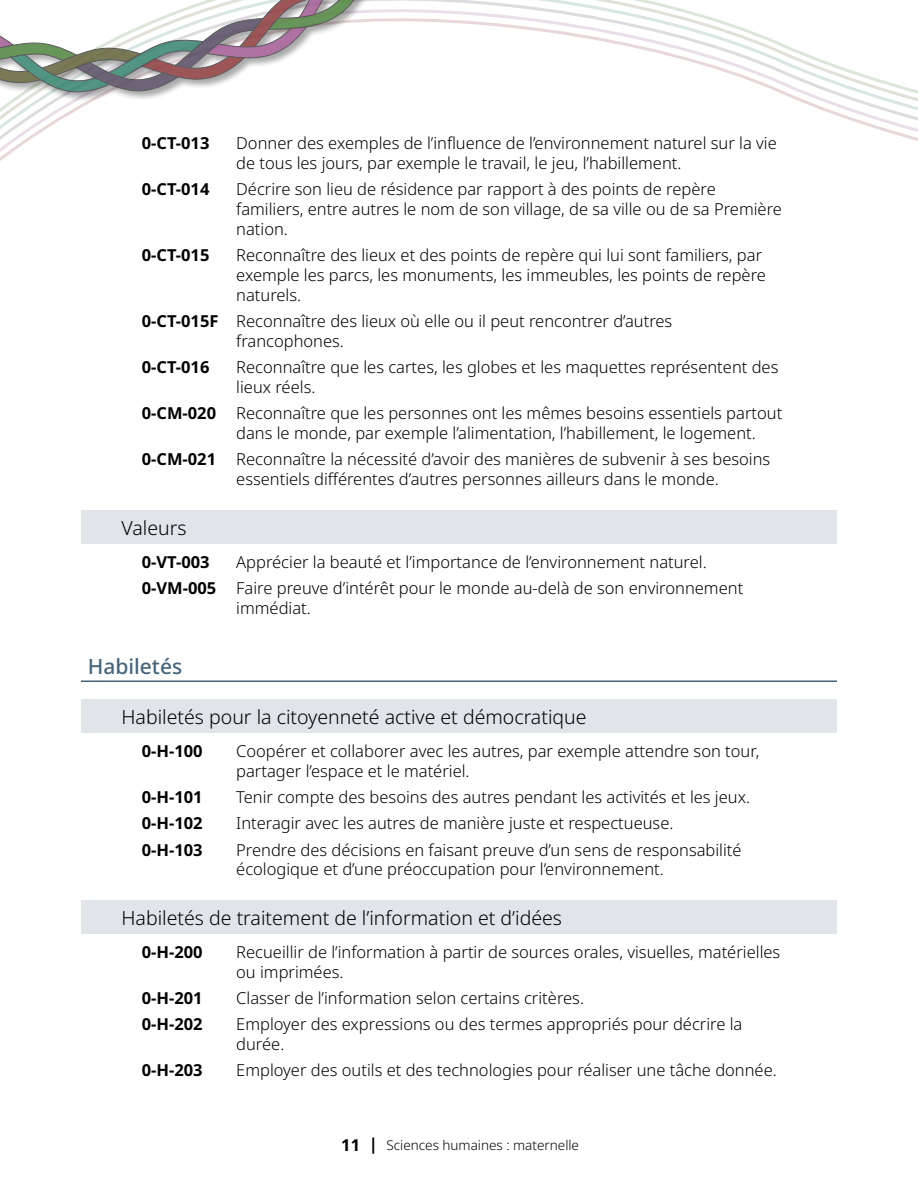
<style>
.page{position:relative;width:918px;height:1188px;background:#fff}
.page>*{position:absolute;margin:0;border:0;box-sizing:border-box;transform-origin:0 0}
.Header_Outcomes{font:500 21px "Noto Sans";color:#45657d}
.GLO{font:300 19.5px "Noto Sans";color:#000}
.Learning_Outcome{font:300 16.5px/19.8px "Noto Sans";color:#000}
.Learning_Outcome-2{font:700 16.5px "Noto Sans";color:#000}
.t1{font:300 13.5px "Noto Sans";color:#000}
.s1{font-weight:700}
.s2{font-weight:700;font-size:16.5px}
</style>
<div class="page">
<svg style="left:0;top:0;width:918px;height:161px"></svg>
<div style="left:0;top:0;width:515px;height:102px;background:#000;opacity:.4"></div>
<svg style="left:0;top:0;width:407px;height:96px"></svg>
<div style="left:81px;top:511px;width:756px;height:33px;background:#e1e4e8"></div>
<hr style="left:81px;top:680px;width:756px;height:2px;background:#45657d">
<div style="left:81px;top:700px;width:756px;height:33px;background:#e1e4e8"></div>
<div style="left:81px;top:901px;width:756px;height:33px;background:#e1e4e8"></div>
<p class="Learning_Outcome-2" style="left:142px;top:132px;width:69px">0-CT-013</p>
<p class="Learning_Outcome" style="left:236px;top:134px;width:542px">Donner des exemples de l’influence de l’environnement naturel sur la vie de tous les jours, par exemple le travail, le jeu, l’habillement.</p>
<p class="Learning_Outcome-2" style="left:142px;top:178px;width:69px">0-CT-014</p>
<p class="Learning_Outcome" style="left:236px;top:180px;width:547px">Décrire son lieu de résidence par rapport à des points de repère familiers, entre autres le nom de son village, de sa ville ou de sa Première nation.</p>
<p class="Learning_Outcome-2" style="left:142px;top:244px;width:69px">0-CT-015</p>
<p class="Learning_Outcome" style="left:236px;top:246px;width:531px">Reconnaître des lieux et des points de repère qui lui sont familiers, par exemple les parcs, les monuments, les immeubles, les points de repère naturels.</p>
<p class="Learning_Outcome" style="left:236px;top:312px;width:438px;text-indent:-94px"><span class="s1">0-CT-015F</span> Reconnaître des lieux où elle ou il peut rencontrer d’autres francophones.</p>
<p class="Learning_Outcome-2" style="left:142px;top:356px;width:69px">0-CT-016</p>
<p class="Learning_Outcome" style="left:236px;top:358px;width:544px">Reconnaître que les cartes, les globes et les maquettes représentent des lieux réels.</p>
<p class="Learning_Outcome" style="left:236px;top:404px;width:548px;text-indent:-94px"><span class="s1">0-CM-020</span> Reconnaître que les personnes ont les mêmes besoins essentiels partout dans le monde, par exemple l’alimentation, l’habillement, le logement.</p>
<p class="Learning_Outcome" style="left:236px;top:450px;width:536px;text-indent:-94px"><span class="s1">0-CM-021</span> Reconnaître la nécessité d’avoir des manières de subvenir à ses besoins essentiels différentes d’autres personnes ailleurs dans le monde.</p>
<h4 class="GLO" style="left:122px;top:514px;width:67px">Valeurs</h4>
<p class="Learning_Outcome-2" style="left:142px;top:550px;width:69px">0-VT-003</p>
<p class="Learning_Outcome" style="left:236px;top:552px;width:472px">Apprécier la beauté et l’importance de l’environnement naturel.</p>
<p class="Learning_Outcome" style="left:236px;top:579px;width:509px;text-indent:-94px"><span class="s1">0-VM-005</span> Faire preuve d’intérêt pour le monde au-delà de son environnement immédiat.</p>
<h3 class="Header_Outcomes" style="left:88px;top:651px;width:96px">Habiletés</h3>
<h4 class="GLO" style="left:122px;top:703px;width:467px">Habiletés pour la citoyenneté active et démocratique</h4>
<p class="Learning_Outcome-2" style="left:142px;top:739px;width:63px">0-H-100</p>
<p class="Learning_Outcome" style="left:236px;top:741px;width:525px">Coopérer et collaborer avec les autres, par exemple attendre son tour, partager l’espace et le matériel.</p>
<p class="Learning_Outcome-2" style="left:142px;top:785px;width:63px">0-H-101</p>
<p class="Learning_Outcome" style="left:236px;top:788px;width:515px">Tenir compte des besoins des autres pendant les activités et les jeux.</p>
<p class="Learning_Outcome-2" style="left:142px;top:812px;width:63px">0-H-102</p>
<p class="Learning_Outcome" style="left:236px;top:814px;width:439px">Interagir avec les autres de manière juste et respectueuse.</p>
<p class="Learning_Outcome-2" style="left:142px;top:838px;width:63px">0-H-103</p>
<p class="Learning_Outcome" style="left:236px;top:840px;width:507px">Prendre des décisions en faisant preuve d’un sens de responsabilité écologique et d’une préoccupation pour l’environnement.</p>
<h4 class="GLO" style="left:122px;top:904px;width:442px">Habiletés de traitement de l’information et d’idées</h4>
<p class="Learning_Outcome-2" style="left:142px;top:940px;width:63px">0-H-200</p>
<p class="Learning_Outcome" style="left:236px;top:942px;width:546px">Recueillir de l’information à partir de sources orales, visuelles, matérielles ou imprimées.</p>
<p class="Learning_Outcome-2" style="left:142px;top:986px;width:63px">0-H-201</p>
<p class="Learning_Outcome" style="left:236px;top:989px;width:349px">Classer de l’information selon certains critères.</p>
<p class="Learning_Outcome-2" style="left:142px;top:1013px;width:63px">0-H-202</p>
<p class="Learning_Outcome" style="left:236px;top:1015px;width:508px">Employer des expressions ou des termes appropriés pour décrire la durée.</p>
<p class="Learning_Outcome-2" style="left:142px;top:1059px;width:63px">0-H-203</p>
<p class="Learning_Outcome" style="left:236px;top:1061px;width:542px">Employer des outils et des technologies pour réaliser une tâche donnée.</p>
<p class="t1" style="left:341px;top:1135px;width:239px"><span class="s2">11 |</span> Sciences humaines : maternelle</p>
</div>
